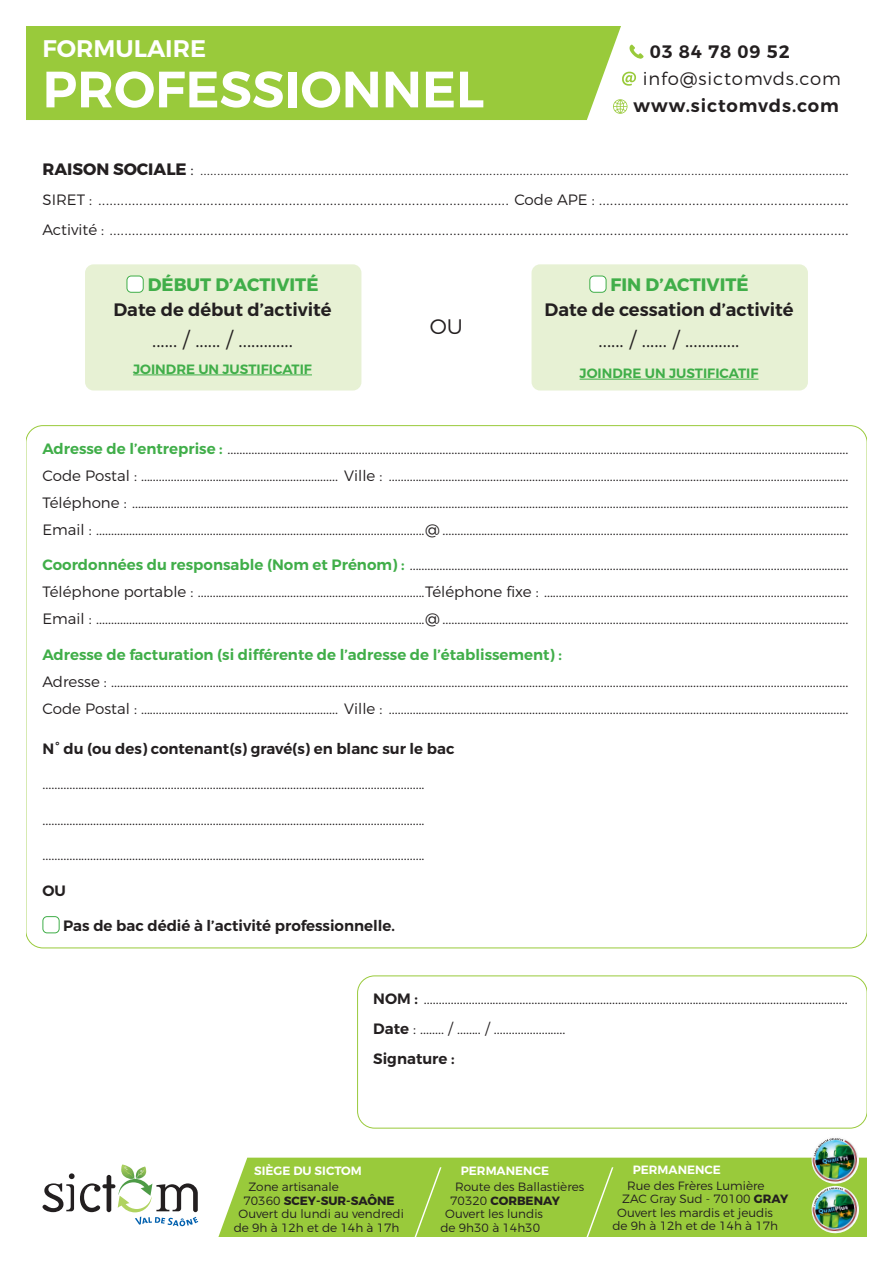
<style>
.page{position:relative;width:893px;height:1263px;background:#fff}
.page>*{position:absolute;margin:0;border:0;box-sizing:border-box;transform-origin:0 0}
.t1{font:600 51px "Montserrat";color:#fff}
.t2{font:600 24px "Montserrat";color:#fff}
.t3{font:300 21px "Montserrat";color:#231f20}
.t4{font:600 18px "Montserrat";color:#231f20}
.t5{font:700 18px "Montserrat";color:#40ae49}
.t6{font:300 18px "Montserrat";letter-spacing:.05em;color:#231f20}
.t7{font:600 18px "Montserrat";letter-spacing:.05em;color:#231f20}
.t8{font:300 15px/27px "Montserrat";color:#231f20}
.t9{font:600 15px "Montserrat";color:#231f20}
.t10{font:600 15px "Montserrat";color:#40ae49}
.t11{font:300 13.5px "Montserrat";color:#231f20}
.t12{font:600 13.5px "Montserrat";color:#40ae49}
.t13{font:300 12px "Montserrat";color:#231f20}
.t14{font:600 12px "Montserrat";color:#fff}
.t15{font:700 12px "Montserrat";color:#231f20}
.s1{font-weight:700;font-size:16.5px}
.s2{font-size:16.5px}
.s3{font-weight:600;color:#40ae49}
.s4{font-weight:600}
.s5{font-weight:300}
.s6{font-weight:700}
</style>
<div class="page">
<div style="left:26px;top:26px;width:604px;height:94px;background:#99ca3b"></div>
<svg style="left:629px;top:45px;width:15px;height:14px"></svg>
<svg style="left:622px;top:72px;width:14px;height:14px"></svg>
<svg style="left:613px;top:99px;width:14px;height:15px"></svg>
<div style="left:43px;top:916px;width:17px;height:17px;border:1px solid #40ae49;border-radius:4px"></div>
<div style="left:531px;top:264px;width:277px;height:126px;background:#e7f1d4;border-radius:9px"></div>
<hr style="left:580px;top:379px;width:178px;height:1px;background:#40ae49">
<div style="left:590px;top:276px;width:16px;height:16px;background:#fff;border-radius:4px"></div>
<div style="left:589px;top:276px;width:17px;height:17px;border:1px solid #40ae49;border-radius:4px"></div>
<div style="left:85px;top:264px;width:276px;height:126px;background:#e7f1d4;border-radius:9px"></div>
<hr style="left:133px;top:375px;width:179px;height:1px;background:#40ae49">
<div style="left:127px;top:276px;width:16px;height:16px;background:#fff;border-radius:4px"></div>
<div style="left:127px;top:276px;width:17px;height:17px;border:1px solid #40ae49;border-radius:4px"></div>
<div style="left:357px;top:975px;width:510px;height:153px;border:1px solid #99ca3b;border-radius:17px"></div>
<div style="left:218px;top:1157px;width:649px;height:80px;background:#99ca3b"></div>
<svg style="left:412px;top:1166px;width:31px;height:71px;background:#9dcc44"></svg>
<svg style="left:584px;top:1166px;width:31px;height:71px;background:#9dcc44"></svg>
<svg style="left:43px;top:1164px;width:155px;height:62px"></svg>
<img style="left:810px;top:1139px;width:49px;height:95px">
<svg style="left:814px;top:1187px;width:29px;height:18px"></svg>
<svg style="left:814px;top:1138px;width:29px;height:18px"></svg>
<h2 class="t2" style="left:43px;top:33px;width:165px">FORMULAIRE</h2>
<h1 class="t1" style="left:43px;top:58px;width:443px">PROFESSIONNEL</h1>
<p class="t4" style="left:650px;top:40px;width:142px">03 84 78 09 52</p>
<p class="t6" style="left:643px;top:67px;width:200px">info@sictomvds.com</p>
<p class="t7" style="left:634px;top:94px;width:207px">www.sictomvds.com</p>
<p class="t11" style="left:43px;top:162px;width:808px"><span class="s1">RAISON SOCIALE</span> <span class="s2">:</span> .................................................................................................................................................................................................</p>
<p class="t8" style="left:43px;top:185px;width:808px;line-height:30px">SIRET : .............................................................................................................. Code APE : ...................................................................<br>Activité : ......................................................................................................................................................................................................</p>
<p class="t5" style="left:148px;top:273px;width:172px">DÉBUT D’ACTIVITÉ</p>
<p class="t4" style="left:113px;top:298px;width:220px">Date de début d’activité</p>
<h3 class="t3" style="left:152px;top:327px;width:142px">...... / ...... / .............</h3>
<p class="t12" style="left:133px;top:360px;width:180px">JOINDRE UN JUSTIFICATIF</p>
<h3 class="t3" style="left:430px;top:314px;width:35px">OU</h3>
<p class="t5" style="left:611px;top:273px;width:140px">FIN D’ACTIVITÉ</p>
<p class="t4" style="left:544px;top:298px;width:251px">Date de cessation d’activité</p>
<h3 class="t3" style="left:599px;top:327px;width:142px">...... / ...... / .............</h3>
<p class="t12" style="left:580px;top:365px;width:180px">JOINDRE UN JUSTIFICATIF</p>
<p class="t8" style="left:43px;top:435px;width:807px;text-align:justify"><span class="s3">Adresse de l’entreprise :</span> ................................................................................................................................................................................................................<br>Code Postal : .................................................................. Ville : ..........................................................................................................................................................<br>Téléphone : ................................................................................................................................................................................................................................................<br>Email : ..............................................................................................................@ ........................................................................................................................................</p>
<p class="t8" style="left:43px;top:551px;width:807px;text-align:justify"><span class="s3">Coordonnées du responsable (Nom et Prénom) :</span> ...................................................................................................................................................<br>Téléphone portable : ............................................................................Téléphone fixe : ......................................................................................................<br>Email : ..............................................................................................................@ ........................................................................................................................................</p>
<p class="t10" style="left:43px;top:645px;width:521px">Adresse de facturation (si différente de l’adresse de l’établissement) :</p>
<p class="t8" style="left:43px;top:668px;width:807px">Adresse : .......................................................................................................................................................................................................................................................<br>Code Postal : .................................................................. Ville : ..........................................................................................................................................................</p>
<p class="t9" style="left:43px;top:739px;width:413px">N° du (ou des) contenant(s) gravé(s) en blanc sur le bac</p>
<p class="t8" style="left:43px;top:770px;width:384px">................................................................................................................................</p>
<p class="t8" style="left:43px;top:805px;width:384px">................................................................................................................................</p>
<p class="t8" style="left:43px;top:841px;width:384px">................................................................................................................................</p>
<p class="t9" style="left:43px;top:881px;width:25px">OU</p>
<p class="t9" style="left:63px;top:916px;width:333px">Pas de bac dédié à l’activité professionnelle.</p>
<p class="t8" style="left:373px;top:983px;width:476px;line-height:30px"><span class="s4">NOM :</span> ..............................................................................................................................................<br><span class="s4">Date</span> : ........ / ........ / ........................<br><span class="s4">Signature :</span></p>
<p class="t14" style="left:254px;top:1164px;width:109px">SIÈGE DU SICTOM</p>
<p class="t13" style="left:248px;top:1179px;width:92px">Zone artisanale</p>
<p class="t15" style="left:243px;top:1193px;width:153px"><span class="s5">70360</span> SCEY-SUR-SAÔNE</p>
<p class="t13" style="left:239px;top:1206px;width:167px">Ouvert du lundi au vendredi</p>
<p class="t13" style="left:234px;top:1220px;width:167px">de 9h à 12h et de 14h à 17h</p>
<p class="t14" style="left:461px;top:1164px;width:90px">PERMANENCE</p>
<p class="t13" style="left:455px;top:1179px;width:131px">Route des Ballastières</p>
<p class="t15" style="left:450px;top:1193px;width:111px"><span class="s5">70320</span> CORBENAY</p>
<p class="t13" style="left:445px;top:1206px;width:99px">Ouvert les lundis</p>
<p class="t13" style="left:440px;top:1220px;width:101px">de 9h30 à 14h30</p>
<p class="t14" style="left:633px;top:1162px;width:90px">PERMANENCE</p>
<p class="t13" style="left:627px;top:1178px;width:139px">Rue des Frères Lumière</p>
<p class="t13" style="left:622px;top:1192px;width:168px">ZAC Gray Sud - 70100 <span class="s6">GRAY</span></p>
<p class="t13" style="left:617px;top:1205px;width:157px">Ouvert les mardis et jeudis</p>
<p class="t13" style="left:612px;top:1219px;width:167px">de 9h à 12h et de 14h à 17h</p>
</div>
